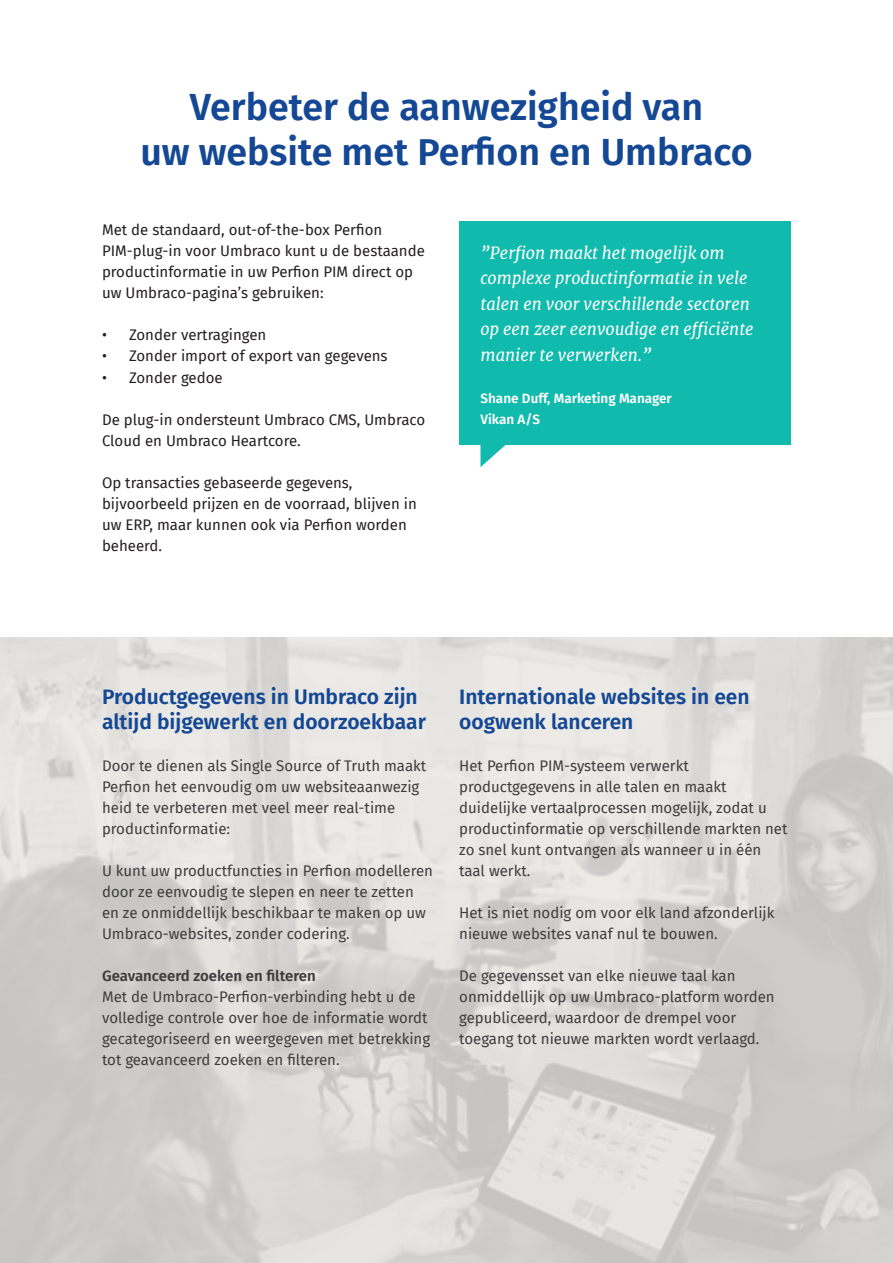
<style>
.page{position:relative;width:893px;height:1263px;background:#fff}
.page>*{position:absolute;margin:0;border:0;box-sizing:border-box;transform-origin:0 0}
.t1{font:600 37.5px "Fira Sans";color:#144894}
.brødtekst{font:600 21px/25.2px "Fira Sans";color:#144894}
.t2{font:italic 16.5px/25.5px "Merriweather";color:#fff}
.brødtekst-2{font:15px/21px "Fira Sans";color:#3e3e3f}
.t3{font:15px/21px "Fira Sans";color:#231f20}
.t4{font:600 15px "Fira Sans";color:#3e3e3f}
.t5{font:600 13.5px "Fira Sans";color:#fff}
</style>
<div class="page">
<hr style="left:892px;top:0;width:1px;height:638px;background:#144894">
<div style="left:459px;top:221px;width:332px;height:224px;background:#10baac"></div>
<svg style="left:480px;top:445px;width:26px;height:22px"></svg>
<p class="t1" style="left:190px;top:76px;width:515px">Verbeter de aanwezigheid van</p>
<p class="t1" style="left:140px;top:121px;width:614px">uw website met Perfion en Umbraco</p>
<p class="t3" style="left:102px;top:219px;width:324px">Met de standaard, out-of-the-box Perfion PIM-plug-in voor Umbraco kunt u de bestaande productinformatie in uw Perfion PIM direct op uw Umbraco-pagina’s gebruiken:</p>
<p class="t3" style="left:102px;top:324px;width:166px">• Zonder vertragingen</p>
<p class="t3" style="left:102px;top:345px;width:287px">• Zonder import of export van gegevens</p>
<p class="t3" style="left:102px;top:367px;width:122px">• Zonder gedoe</p>
<p class="t3" style="left:102px;top:409px;width:325px">De plug-in ondersteunt Umbraco CMS, Umbraco<br>Cloud en Umbraco Heartcore.</p>
<p class="t3" style="left:102px;top:472px;width:316px">Op transacties gebaseerde gegevens, bijvoorbeeld prijzen en de voorraad, blijven in uw ERP, maar kunnen ook via Perfion worden beheerd.</p>
<p class="t2" style="left:480px;top:240px;width:275px">”Perfion maakt het mogelijk om complexe productinformatie in vele talen en voor verschillende sectoren op een zeer eenvoudige en efficiënte manier te verwerken.”</p>
<p class="t5" style="left:480px;top:387px;width:193px">Shane Duff, Marketing Manager</p>
<p class="t5" style="left:480px;top:408px;width:61px">Vikan A/S</p>
<p class="brødtekst" style="left:102px;top:682px;width:326px">Productgegevens in Umbraco zijn altijd bijgewerkt en doorzoekbaar</p>
<p class="brødtekst-2" style="left:102px;top:755px;width:326px">Door te dienen als Single Source of Truth maakt</p>
<p class="brødtekst-2" style="left:102px;top:776px;width:319px">Perfion het eenvoudig om uw websiteaanwezig</p>
<p class="brødtekst-2" style="left:102px;top:797px;width:295px">heid te verbeteren met veel meer real-time</p>
<p class="brødtekst-2" style="left:102px;top:818px;width:130px">productinformatie:</p>
<p class="brødtekst-2" style="left:102px;top:860px;width:332px">U kunt uw productfuncties in Perfion modelleren door ze eenvoudig te slepen en neer te zetten en ze onmiddellijk beschikbaar te maken op uw Umbraco-websites, zonder codering.</p>
<p class="t4" style="left:102px;top:963px;width:215px">Geavanceerd zoeken en filteren</p>
<p class="brødtekst-2" style="left:102px;top:986px;width:330px">Met de Umbraco-Perfion-verbinding hebt u de volledige controle over hoe de informatie wordt gecategoriseerd en weergegeven met betrekking tot geavanceerd zoeken en filteren.</p>
<p class="brødtekst" style="left:459px;top:682px;width:292px">Internationale websites in een oogwenk lanceren</p>
<p class="brødtekst-2" style="left:459px;top:755px;width:330px">Het Perfion PIM-systeem verwerkt productgegevens in alle talen en maakt duidelijke vertaalprocessen mogelijk, zodat u productinformatie op verschillende markten net zo snel kunt ontvangen als wanneer u in één taal werkt.</p>
<p class="brødtekst-2" style="left:459px;top:902px;width:317px">Het is niet nodig om voor elk land afzonderlijk nieuwe websites vanaf nul te bouwen.</p>
<p class="brødtekst-2" style="left:459px;top:965px;width:317px">De gegevensset van elke nieuwe taal kan onmiddellijk op uw Umbraco-platform worden gepubliceerd, waardoor de drempel voor toegang tot nieuwe markten wordt verlaagd.</p>
</div>
